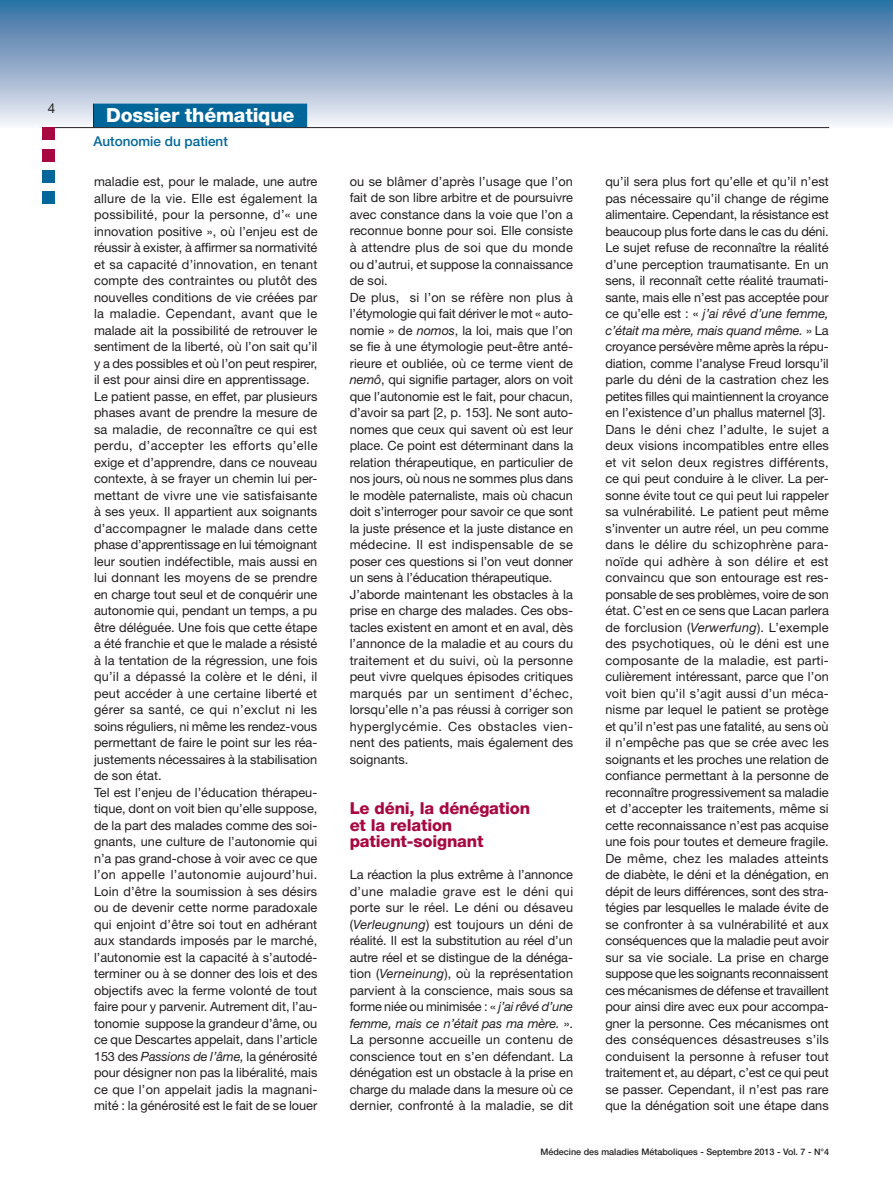
<style>
.page{position:relative;width:893px;height:1191px;background:#fff}
.page>*{position:absolute;margin:0;border:0;box-sizing:border-box;transform-origin:0 0}
.t1{font:800 19.5px "Helvetica Neue LT Std";letter-spacing:-.01em;color:#fff}
.t2{font:800 16.5px/16.5px "Helvetica Neue LT Std";letter-spacing:-.01em;color:#a70841}
.t3{font:500 13.5px "Helvetica Neue LT Std";color:#01669a}
.t4{font:13.5px "Helvetica Neue LT Std";color:#231f20}
.t5{font:12.75px/16.5px "Helvetica Neue LT Std";color:#231f20}
.t6{font:500 9px "Helvetica Neue LT Std";color:#231f20}
.s1{font-style:italic}
</style>
<div class="page">
<div style="left:0;top:0;width:893px;height:128px;background:linear-gradient(to bottom,#2e6a9f,#f3eff6)"></div>
<div style="left:94px;top:104px;width:213px;height:23px;background:#01669a"></div>
<svg style="left:93px;top:104px;width:1px;height:23px"></svg>
<hr style="left:43px;top:127px;width:786px;height:1px;background:#231f20">
<div style="left:43px;top:191px;width:12px;height:13px;background:#01669a"></div>
<div style="left:43px;top:149px;width:12px;height:12px;background:#a70841"></div>
<div style="left:43px;top:128px;width:12px;height:12px;background:#a70841"></div>
<div style="left:43px;top:170px;width:12px;height:13px;background:#01669a"></div>
<p class="t4" style="left:48px;top:100px;width:9px">4</p>
<h1 class="t1" style="left:106px;top:104px;width:190px">Dossier thématique</h1>
<p class="t3" style="left:94px;top:133px;width:136px">Autonomie du patient</p>
<p class="t5" style="left:94px;top:173px;width:225px">maladie est, pour le malade, une autre allure de la vie. Elle est également la possibilité, pour la personne, d’« une innovation positive », où l’enjeu est de réussir à exister, à affirmer sa normativité et sa capacité d’innovation, en tenant compte des contraintes ou plutôt des nouvelles conditions de vie créées par la maladie. Cependant, avant que le malade ait la possibilité de retrouver le sentiment de la liberté, où l’on sait qu’il y a des possibles et où l’on peut respirer, il est pour ainsi dire en apprentissage.<br>Le patient passe, en effet, par plusieurs phases avant de prendre la mesure de sa maladie, de reconnaître ce qui est perdu, d’accepter les efforts qu’elle exige et d’apprendre, dans ce nouveau contexte, à se frayer un chemin lui per&shy;mettant de vivre une vie satisfaisante à ses yeux. Il appartient aux soignants d’accompagner le malade dans cette phase d’apprentissage en lui témoignant leur soutien indéfectible, mais aussi en lui donnant les moyens de se prendre en charge tout seul et de conquérir une autonomie qui, pendant un temps, a pu être déléguée. Une fois que cette étape a été franchie et que le malade a résisté à la tentation de la régression, une fois qu’il a dépassé la colère et le déni, il peut accéder à une certaine liberté et gérer sa santé, ce qui n’exclut ni les soins réguliers, ni même les rendez-vous permettant de faire le point sur les réa&shy;justements nécessaires à la stabilisation de son état.<br>Tel est l’enjeu de l’éducation thérapeu&shy;tique, dont on voit bien qu’elle suppose, de la part des malades comme des soi&shy;gnants, une culture de l’autonomie qui n’a pas grand-chose à voir avec ce que l’on appelle l’autonomie aujourd’hui.<br>Loin d’être la soumission à ses désirs ou de devenir cette norme paradoxale qui enjoint d’être soi tout en adhérant aux standards imposés par le marché, l’autonomie est la capacité à s’autodé&shy;terminer ou à se donner des lois et des objectifs avec la ferme volonté de tout faire pour y parvenir. Autrement dit, l’au&shy;tonomie suppose la grandeur d’âme, ou ce que Descartes appelait, dans l’article 153 des <span class="s1">Passions de l’âme,</span> la générosité pour désigner non pas la libéralité, mais ce que l’on appelait jadis la magnani&shy;mité : la générosité est le fait de se louer</p>
<p class="t5" style="left:350px;top:173px;width:225px">ou se blâmer d’après l’usage que l’on fait de son libre arbitre et de poursuivre avec constance dans la voie que l’on a reconnue bonne pour soi. Elle consiste à attendre plus de soi que du monde ou d’autrui, et suppose la connaissance de soi.<br>De plus, si l’on se réfère non plus à l’étymologie qui fait dériver le mot « auto&shy;nomie » de <span class="s1">nomos</span>, la loi, mais que l’on se fie à une étymologie peut-être anté&shy;rieure et oubliée, où ce terme vient de <span class="s1">nemô</span>, qui signifie partager, alors on voit que l’autonomie est le fait, pour chacun, d’avoir sa part [2, p. 153]. Ne sont auto&shy;nomes que ceux qui savent où est leur place. Ce point est déterminant dans la relation thérapeutique, en particulier de nos jours, où nous ne sommes plus dans le modèle paternaliste, mais où chacun doit s’interroger pour savoir ce que sont la juste présence et la juste distance en médecine. Il est indispensable de se poser ces questions si l’on veut donner un sens à l’éducation thérapeutique.<br>J’aborde maintenant les obstacles à la prise en charge des malades. Ces obs&shy;tacles existent en amont et en aval, dès l’annonce de la maladie et au cours du traitement et du suivi, où la personne peut vivre quelques épisodes critiques marqués par un sentiment d’échec, lorsqu’elle n’a pas réussi à corriger son hyperglycémie. Ces obstacles vien&shy;nent des patients, mais également des soignants.</p>
<p class="t2" style="left:350px;top:800px;width:182px">Le déni, la dénégation et la relation patient-soignant</p>
<p class="t5" style="left:350px;top:866px;width:225px;text-align:justify">La réaction la plus extrême à l’annonce d’une maladie grave est le déni qui porte sur le réel. Le déni ou désaveu (<span class="s1">Verleugnung</span>) est toujours un déni de réalité. Il est la substitution au réel d’un autre réel et se distingue de la dénéga&shy;tion (<span class="s1">Verneinung</span>), où la représentation parvient à la conscience, mais sous sa forme niée ou minimisée : « <span class="s1">j’ai rêvé d’une femme, mais ce n’était pas ma mère.</span> ».<br>La personne accueille un contenu de conscience tout en s’en défendant. La dénégation est un obstacle à la prise en charge du malade dans la mesure où ce dernier, confronté à la maladie, se dit</p>
<p class="t5" style="left:605px;top:173px;width:225px">qu’il sera plus fort qu’elle et qu’il n’est pas nécessaire qu’il change de régime alimentaire. Cependant, la résistance est beaucoup plus forte dans le cas du déni.<br>Le sujet refuse de reconnaître la réalité d’une perception traumatisante. En un sens, il reconnaît cette réalité traumati&shy;sante, mais elle n’est pas acceptée pour ce qu’elle est : « <span class="s1">j’ai rêvé d’une femme, c’était ma mère, mais quand même.</span> » La croyance persévère même après la répu&shy;diation, comme l’analyse Freud lorsqu’il parle du déni de la castration chez les petites filles qui maintiennent la croyance en l’existence d’un phallus maternel [3].<br>Dans le déni chez l’adulte, le sujet a deux visions incompatibles entre elles et vit selon deux registres différents, ce qui peut conduire à le cliver. La per&shy;sonne évite tout ce qui peut lui rappeler sa vulnérabilité. Le patient peut même s’inventer un autre réel, un peu comme dans le délire du schizophrène para&shy;noïde qui adhère à son délire et est convaincu que son entourage est res&shy;ponsable de ses problèmes, voire de son état. C’est en ce sens que Lacan parlera de forclusion (<span class="s1">Verwerfung</span>). L’exemple des psychotiques, où le déni est une composante de la maladie, est parti&shy;culièrement intéressant, parce que l’on voit bien qu’il s’agit aussi d’un méca&shy;nisme par lequel le patient se protège et qu’il n’est pas une fatalité, au sens où il n’empêche pas que se crée avec les soignants et les proches une relation de confiance permettant à la personne de reconnaître progressivement sa maladie et d’accepter les traitements, même si cette reconnaissance n’est pas acquise une fois pour toutes et demeure fragile.<br>De même, chez les malades atteints de diabète, le déni et la dénégation, en dépit de leurs différences, sont des stra&shy;tégies par lesquelles le malade évite de se confronter à sa vulnérabilité et aux conséquences que la maladie peut avoir sur sa vie sociale. La prise en charge suppose que les soignants reconnaissent ces mécanismes de défense et travaillent pour ainsi dire avec eux pour accompa&shy;gner la personne. Ces mécanismes ont des conséquences désastreuses s’ils conduisent la personne à refuser tout traitement et, au départ, c’est ce qui peut se passer. Cependant, il n’est pas rare que la dénégation soit une étape dans</p>
<p class="t6" style="left:540px;top:1146px;width:290px">Médecine des maladies Métaboliques - Septembre 2013 - Vol. 7 - N°4</p>
</div>
